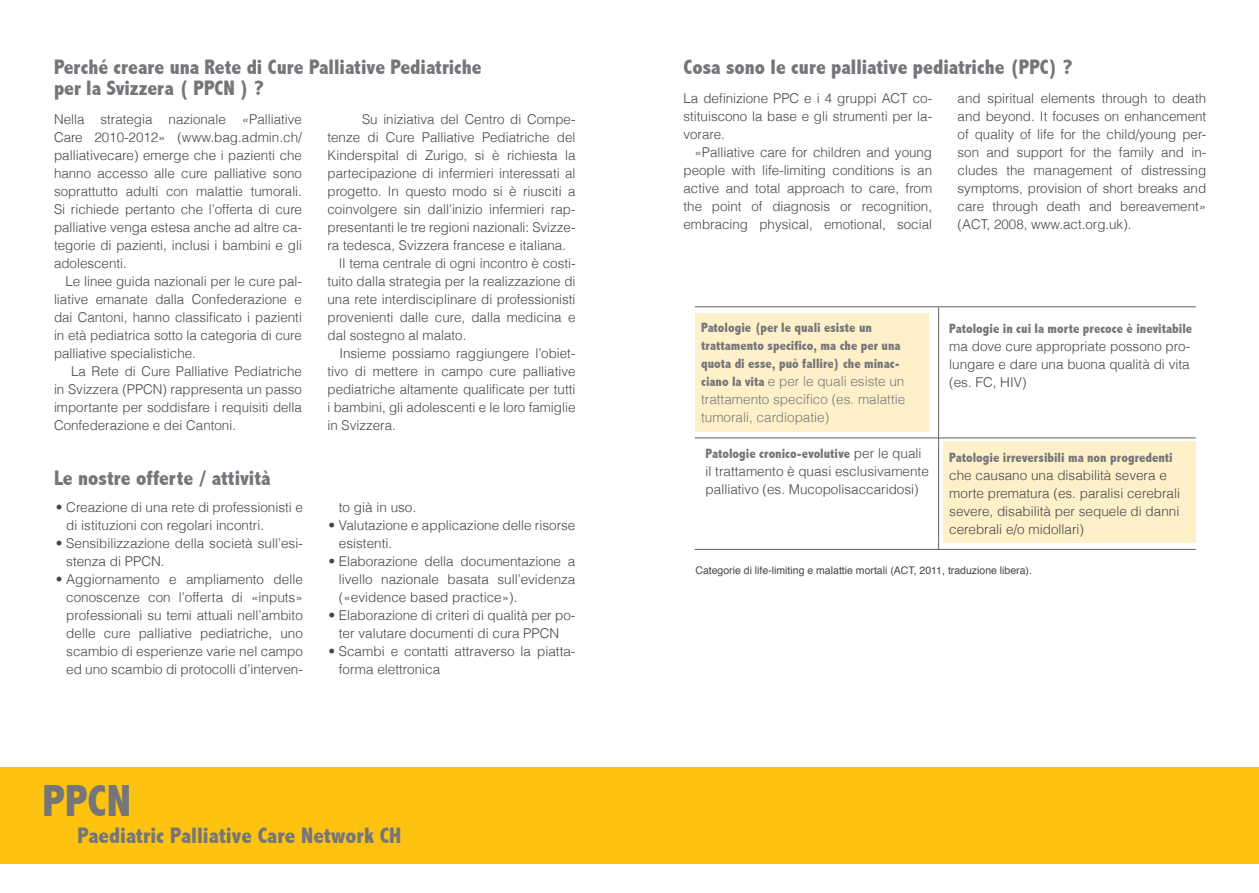
<style>
.page{position:relative;width:1259px;height:893px;background:#fff}
.page>*{position:absolute;margin:0;border:0;box-sizing:border-box;transform-origin:0 0}
.t1{font:800 condensed 45px "Abadi";color:#757679}
.t2{font:800 condensed 22.5px "Abadi";color:#757679}
.t3{font:800 condensed 21px/21px "Abadi";color:#757679}
.t4{font:300 13.5px/18px "Helvetica";color:#454647;text-align:justify}
.t5{font:800 condensed 13.5px/18px "Abadi";color:#757679}
.t6{font:10.5px "Helvetica";color:#454647}
.s1{font-family:"Helvetica";font-weight:300;font-stretch:normal}
.s2{font-family:"Abadi";font-weight:800;font-stretch:condensed;color:#757679}
</style>
<div class="page">
<div style="left:695px;top:313px;width:233px;height:119px;background:#fef1ca"></div>
<div style="left:943px;top:442px;width:252px;height:101px;background:#fef1ca"></div>
<hr style="left:695px;top:306px;width:500px;height:1px;background:#5f5f62">
<hr style="left:695px;top:438px;width:500px;height:1px;background:#5f5f62">
<hr style="left:938px;top:307px;width:1px;height:242px;background:#5f5f62">
<hr style="left:695px;top:549px;width:500px;height:1px;background:#5f5f62">
<div style="left:0;top:767px;width:1259px;height:97px;background:#fec210"></div>
<p class="t3" style="left:54px;top:57px;width:429px">Perché creare una Rete di Cure Palliative Pediatriche per la Svizzera ( PPCN ) ?</p>
<p class="t3" style="left:683px;top:57px;width:391px">Cosa sono le cure palliative pediatriche (PPC) ?</p>
<p class="t4" style="left:683px;top:89px;width:250px">La definizione PPC e i 4 gruppi ACT co&shy;stituiscono la base e gli strumenti per la&shy;vorare.</p>
<p class="t4" style="left:683px;top:143px;width:250px;text-indent:11px">«Palliative care for children and young people with life-limiting conditions is an active and total approach to care, from the point of diagnosis or recognition, embracing physical, emotional, social</p>
<p class="t4" style="left:957px;top:89px;width:250px">and spiritual elements through to death and beyond. It focuses on enhancement of quality of life for the child/young per&shy;son and support for the family and in&shy;cludes the management of distressing symptoms, provision of short breaks and care through death and bereavement» (ACT, 2008, www.act.org.uk).</p>
<p class="t4" style="left:327px;top:110px;width:249px;text-indent:34px">Su iniziativa del Centro di Compe&shy;tenze di Cure Palliative Pediatriche del Kinderspital di Zurigo, si è richiesta la partecipazione di infermieri interessati al progetto. In questo modo si è riusciti a coinvolgere sin dall’inizio infermieri rap&shy;presentanti le tre regioni nazionali: Svizze&shy;ra tedesca, Svizzera francese e italiana.</p>
<p class="t4" style="left:327px;top:254px;width:249px;text-indent:11px">Il tema centrale di ogni incontro è costi&shy;tuito dalla strategia per la realizzazione di una rete interdisciplinare di professionisti provenienti dalle cure, dalla medicina e dal sostegno al malato.</p>
<p class="t4" style="left:327px;top:344px;width:249px;text-indent:12px">Insieme possiamo raggiungere l’obiet&shy;tivo di mettere in campo cure palliative pediatriche altamente qualificate per tutti i bambini, gli adolescenti e le loro famiglie in Svizzera.</p>
<p class="t4" style="left:54px;top:110px;width:249px">Nella strategia nazionale «Palliative Care 2010-2012» (www.bag.admin.ch/ palliativecare) emerge che i pazienti che hanno accesso alle cure palliative sono soprattutto adulti con malattie tumorali.<br>Si richiede pertanto che l’offerta di cure palliative venga estesa anche ad altre ca&shy;tegorie di pazienti, inclusi i bambini e gli adolescenti.</p>
<p class="t4" style="left:54px;top:272px;width:249px;text-indent:11px">Le linee guida nazionali per le cure pal&shy;liative emanate dalla Confederazione e dai Cantoni, hanno classificato i pazienti in età pediatrica sotto la categoria di cure palliative specialistiche.</p>
<p class="t4" style="left:54px;top:362px;width:249px;text-indent:17px">La Rete di Cure Palliative Pediatriche in Svizzera (PPCN) rappresenta un passo importante per soddisfare i requisiti della Confederazione e dei Cantoni.</p>
<p class="t5" style="left:701px;top:319px;width:206px">Patologie (per le quali esiste un trattamento specifico, ma che per una quota di esse, può fallire) che minac&shy;ciano la vita <span class="s1">e per le quali esiste un trattamento specifico (es. malattie tumorali, cardiopatie)</span></p>
<p class="t4" style="left:949px;top:319px;width:244px;text-align:left"><span class="s2">Patologie in cui la morte precoce è inevitabile </span>ma dove cure appropriate possono pro&shy;lungare e dare una buona qualità di vita (es. FC, HIV)</p>
<p class="t4" style="left:705px;top:444px;width:225px;text-align:left"><span class="s2">Patologie cronico-evolutive</span> per le quali il trattamento è quasi esclusivamente palliativo (es. Mucopolisaccaridosi)</p>
<p class="t4" style="left:949px;top:448px;width:232px;text-align:left"><span class="s2">Patologie irreversibili ma non progredenti </span>che causano una disabilità severa e morte prematura (es. paralisi cerebrali severe, disabilità per sequele di danni cerebrali e/o midollari)</p>
<p class="t6" style="left:695px;top:563px;width:338px">Categorie di life-limiting e malattie mortali (ACT, 2011, traduzione libera).</p>
<p class="t3" style="left:54px;top:468px;width:218px">Le nostre offerte / attività</p>
<p class="t4" style="left:66px;top:498px;width:238px;text-indent:-11px">• Creazione di una rete di professionisti e di istituzioni con regolari incontri.</p>
<p class="t4" style="left:66px;top:534px;width:238px;text-indent:-11px">• Sensibilizzazione della società sull’esi&shy;stenza di PPCN.</p>
<p class="t4" style="left:66px;top:570px;width:238px;text-indent:-11px">• Aggiornamento e ampliamento delle conoscenze con l’offerta di «inputs» professionali su temi attuali nell’ambito delle cure palliative pediatriche, uno scambio di esperienze varie nel campo ed uno scambio di protocolli d’interven-</p>
<p class="t4" style="left:339px;top:498px;width:79px">to già in uso.</p>
<p class="t4" style="left:339px;top:516px;width:238px;text-indent:-11px">• Valutazione e applicazione delle risorse esistenti.</p>
<p class="t4" style="left:339px;top:552px;width:238px;text-indent:-11px">• Elaborazione della documentazione a livello nazionale basata sull’evidenza («evidence based practice»).</p>
<p class="t4" style="left:328px;top:606px;width:249px;text-align:center">• Elaborazione di criteri di qualità per po&shy;ter valutare documenti di cura PPCN</p>
<p class="t4" style="left:339px;top:642px;width:238px;text-indent:-11px">• Scambi e contatti attraverso la piatta&shy;forma elettronica</p>
<p class="t1" style="left:43px;top:775px;width:90px">PPCN</p>
<p class="t2" style="left:78px;top:822px;width:325px">Paediatric Palliative Care Network CH</p>
</div>
